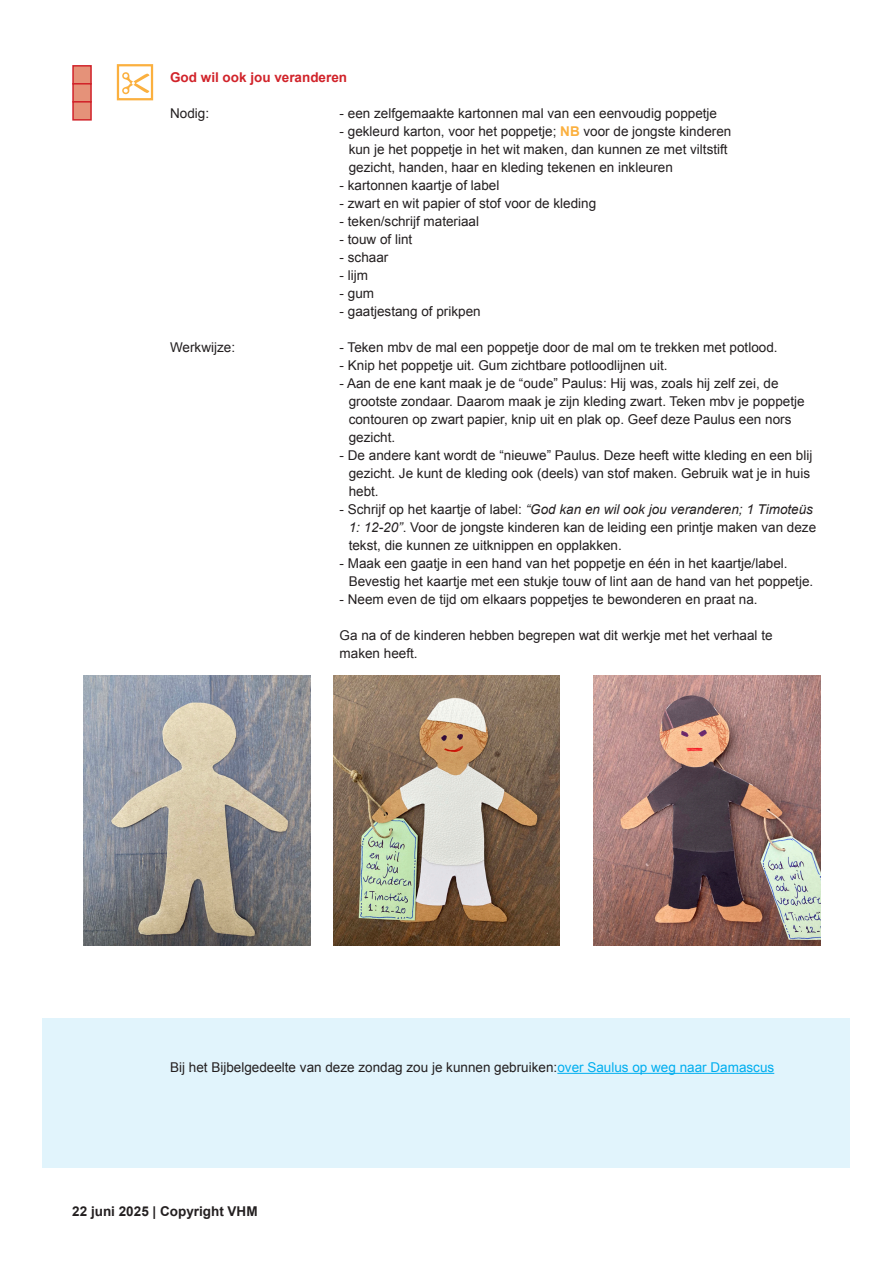
<style>
.page{position:relative;width:893px;height:1263px;background:#fff}
.page>*{position:absolute;margin:0;border:0;box-sizing:border-box;transform-origin:0 0}
.platte_tekst_verwerkingen{font:13.5px/18px "Arial";color:#231f20}
.t1{font:700 13.5px "Arial";color:#231f20}
.Kopje_rood{font:700 13.5px "Arial";color:#d1232a}
.s1{font-weight:700;color:#fbb03f}
.s2{font-style:italic}
.s3{color:#00aeef}
</style>
<div class="page">
<div style="left:43px;top:1018px;width:807px;height:149px;background:#e1f4fc"></div>
<hr style="left:557px;top:1073px;width:217px;height:1px;background:#00aeef">
<div style="left:72px;top:65px;width:20px;height:20px;background:#e59279;border:2px solid #d1232a"></div>
<div style="left:72px;top:83px;width:20px;height:20px;background:#e59279;border:2px solid #d1232a"></div>
<div style="left:72px;top:101px;width:20px;height:20px;background:#e59279;border:2px solid #d1232a"></div>
<div style="left:117px;top:64px;width:36px;height:36px;border:2px solid #fbb03f"></div>
<svg style="left:122px;top:72px;width:28px;height:22px"></svg>
<img style="left:594px;top:676px;width:227px;height:270px">
<img style="left:333px;top:676px;width:227px;height:270px">
<img style="left:84px;top:676px;width:226px;height:270px">
<p class="Kopje_rood" style="left:170px;top:68px;width:179px">God wil ook jou veranderen</p>
<p class="platte_tekst_verwerkingen" style="left:170px;top:104px;width:41px">Nodig:</p>
<p class="platte_tekst_verwerkingen" style="left:340px;top:104px;width:379px">- een zelfgemaakte kartonnen mal van een eenvoudig poppetje</p>
<p class="platte_tekst_verwerkingen" style="left:340px;top:122px;width:393px">- gekleurd karton, voor het poppetje; <span class="s1">NB</span> voor de jongste kinderen</p>
<p class="platte_tekst_verwerkingen" style="left:349px;top:140px;width:380px">kun je het poppetje in het wit maken, dan kunnen ze met viltstift</p>
<p class="platte_tekst_verwerkingen" style="left:349px;top:158px;width:326px">gezicht, handen, haar en kleding tekenen en inkleuren</p>
<p class="platte_tekst_verwerkingen" style="left:340px;top:176px;width:161px">- kartonnen kaartje of label</p>
<p class="platte_tekst_verwerkingen" style="left:340px;top:194px;width:258px">- zwart en wit papier of stof voor de kleding</p>
<p class="platte_tekst_verwerkingen" style="left:340px;top:212px;width:141px">- teken/schrijf materiaal</p>
<p class="platte_tekst_verwerkingen" style="left:340px;top:230px;width:74px">- touw of lint</p>
<p class="platte_tekst_verwerkingen" style="left:340px;top:248px;width:50px">- schaar</p>
<p class="platte_tekst_verwerkingen" style="left:340px;top:266px;width:30px">- lijm</p>
<p class="platte_tekst_verwerkingen" style="left:340px;top:284px;width:36px">- gum</p>
<p class="platte_tekst_verwerkingen" style="left:340px;top:302px;width:143px">- gaatjestang of prikpen</p>
<p class="platte_tekst_verwerkingen" style="left:170px;top:338px;width:66px">Werkwijze:</p>
<p class="platte_tekst_verwerkingen" style="left:340px;top:338px;width:439px">- Teken mbv de mal een poppetje door de mal om te trekken met potlood.</p>
<p class="platte_tekst_verwerkingen" style="left:340px;top:356px;width:329px">- Knip het poppetje uit. Gum zichtbare potloodlijnen uit.</p>
<p class="platte_tekst_verwerkingen" style="left:349px;top:374px;width:457px;text-indent:-9px">- Aan de ene kant maak je de “oude” Paulus: Hij was, zoals hij zelf zei, de grootste zondaar. Daarom maak je zijn kleding zwart. Teken mbv je poppetje contouren op zwart papier, knip uit en plak op. Geef deze Paulus een nors gezicht.</p>
<p class="platte_tekst_verwerkingen" style="left:349px;top:446px;width:465px;text-indent:-9px">- De andere kant wordt de “nieuwe” Paulus. Deze heeft witte kleding en een blij gezicht. Je kunt de kleding ook (deels) van stof maken. Gebruik wat je in huis hebt.</p>
<p class="platte_tekst_verwerkingen" style="left:349px;top:500px;width:469px;text-indent:-9px">- Schrijf op het kaartje of label: <span class="s2">“God kan en wil ook jou veranderen; 1 Timoteüs<br>1: 12-20”</span>. Voor de jongste kinderen kan de leiding een printje maken van deze tekst, die kunnen ze uitknippen en opplakken.</p>
<p class="platte_tekst_verwerkingen" style="left:340px;top:554px;width:450px">- Maak een gaatje in een hand van het poppetje en één in het kaartje/label.</p>
<p class="platte_tekst_verwerkingen" style="left:349px;top:572px;width:466px">Bevestig het kaartje met een stukje touw of lint aan de hand van het poppetje.</p>
<p class="platte_tekst_verwerkingen" style="left:340px;top:590px;width:419px">- Neem even de tijd om elkaars poppetjes te bewonderen en praat na.</p>
<p class="platte_tekst_verwerkingen" style="left:340px;top:626px;width:434px">Ga na of de kinderen hebben begrepen wat dit werkje met het verhaal te</p>
<p class="platte_tekst_verwerkingen" style="left:340px;top:644px;width:80px">maken heeft.</p>
<p class="platte_tekst_verwerkingen" style="left:170px;top:1058px;width:606px">Bij het Bijbelgedeelte van deze zondag zou je kunnen gebruiken:<span class="s3">over Saulus op weg naar Damascus</span></p>
<p class="t1" style="left:72px;top:1202px;width:187px">22 juni 2025 | Copyright VHM</p>
</div>
